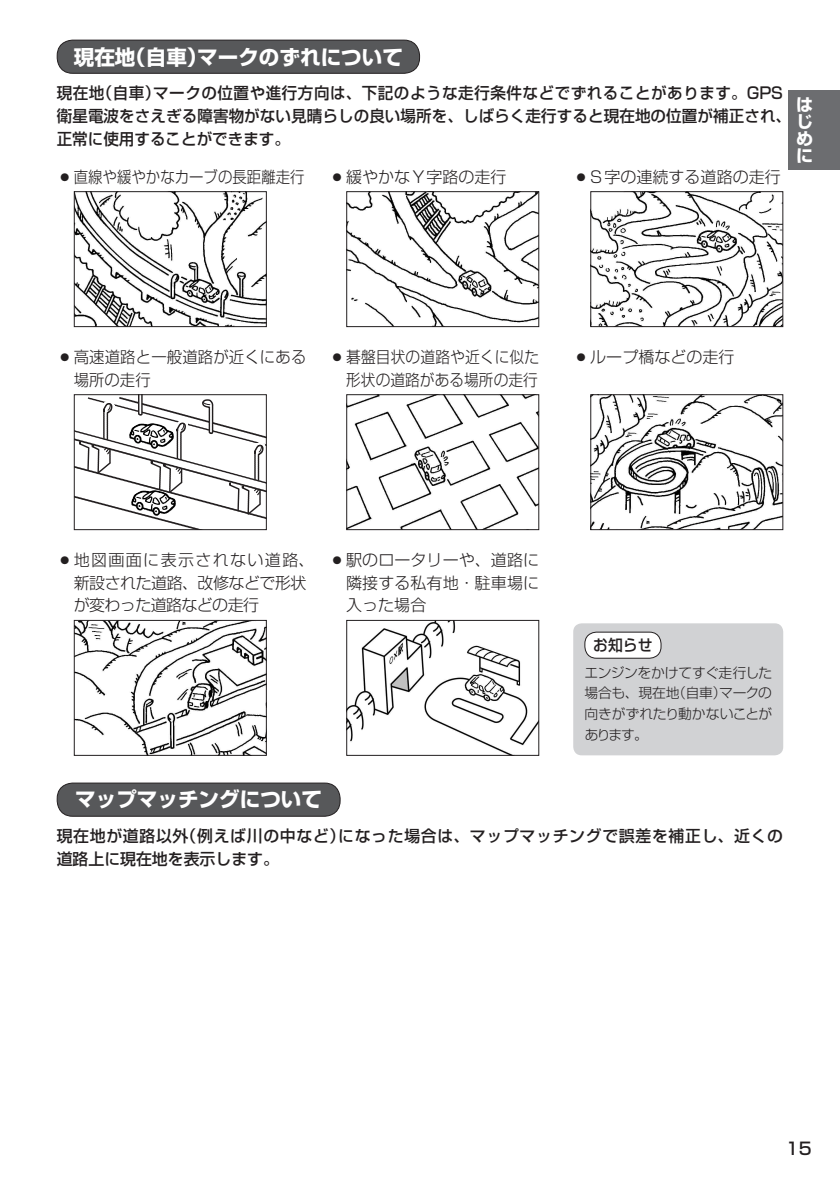
<style>
.page{position:relative;width:840px;height:1191px;background:#fff}
.page>*{position:absolute;margin:0;border:0;box-sizing:border-box;transform-origin:0 0}
.t1{font:700 20.6px "Shin Go Pro";color:#fff}
.t2{font:700 17px/17px "Shin Go Pro";color:#fff;text-align:justify}
.t3{font:500 17px "Shin Go Pro";color:#231f20}
.t4{font:500 16px/22.6px "Shin Go Pro";letter-spacing:.035em;color:#231f20}
.t5{font:300 16px/22.6px "Shin Go Pro";color:#231f20;text-align:justify}
.t6{font:500 16px/22.6px "Shin Go Pro";letter-spacing:.005em;color:#231f20}
.t7{font:300 16px/22.6px "Shin Go Pro";letter-spacing:-.035em;color:#231f20}
.t8{font:300 16px/22.6px "Shin Go Pro";color:#231f20;text-align:right;scale:.92 1}
.t9{font:300 16px/22.6px "Shin Go Pro";color:#231f20;scale:.96 1}
.t10{font:300 16px "Shin Go Pro";color:#231f20;scale:.9 1}
.t11{font:500 15.6px "Shin Go Pro";color:#231f20;scale:.95 1}
.t12{font:300 13.8px/20.6px "Shin Go Pro";letter-spacing:-.025em;color:#231f20;text-align:justify}
</style>
<div class="page">
<div style="left:788px;top:91px;width:51px;height:79px;background:#6c6d70"></div>
<div style="left:57px;top:40px;width:362px;height:33px;background:#57585a;border-radius:16px"></div>
<div style="left:57px;top:40px;width:363px;height:34px;border:1px solid #231f20;border-radius:16px"></div>
<img style="left:76px;top:193px;width:189px;height:132px">
<div style="left:74px;top:191px;width:193px;height:136px;border:1px solid #231f20"></div>
<svg style="left:76px;top:396px;width:189px;height:132px"></svg>
<div style="left:74px;top:394px;width:193px;height:136px;border:1px solid #231f20"></div>
<img style="left:76px;top:622px;width:189px;height:132px">
<div style="left:74px;top:620px;width:193px;height:136px;border:1px solid #231f20"></div>
<img style="left:348px;top:193px;width:189px;height:132px">
<div style="left:346px;top:191px;width:193px;height:136px;border:1px solid #231f20"></div>
<img style="left:348px;top:396px;width:189px;height:132px">
<div style="left:346px;top:394px;width:193px;height:136px;border:1px solid #231f20"></div>
<img style="left:348px;top:622px;width:189px;height:132px">
<div style="left:346px;top:620px;width:193px;height:136px;border:1px solid #231f20"></div>
<img style="left:592px;top:193px;width:188px;height:132px">
<div style="left:590px;top:191px;width:192px;height:136px;border:1px solid #231f20"></div>
<img style="left:592px;top:396px;width:188px;height:132px">
<div style="left:590px;top:394px;width:192px;height:136px;border:1px solid #231f20"></div>
<div style="left:57px;top:783px;width:283px;height:33px;background:#57585a;border-radius:16px"></div>
<div style="left:57px;top:782px;width:283px;height:34px;border:1px solid #231f20;border-radius:16px"></div>
<div style="left:573px;top:623px;width:209px;height:132px;background:#d1d2d4;border-radius:9px"></div>
<div style="left:584px;top:632px;width:76px;height:26px;background:#fff;border-radius:12px"></div>
<div style="left:584px;top:632px;width:77px;height:26px;border:1px solid #231f20;border-radius:12px"></div>
<p class="t1" style="left:74px;top:40px;width:330px">現在地（自車）マークのずれについて</p>
<p class="t4" style="left:57px;top:80px;width:727px">現在地（自車）マークの位置や進行方向は、下記のような走行条件などでずれることがあります。GPS</p>
<p class="t6" style="left:57px;top:103px;width:735px">衛星電波をさえぎる障害物がない見晴らしの良い場所を、しばらく走行すると現在地の位置が補正され、正常に使用することができます。</p>
<p class="t10" style="left:57px;top:163px;width:277px">○直線や緩やかなカーブの長距離走行</p>
<p class="t5" style="left:329px;top:163px;width:179px">○緩やかなY字路の走行</p>
<p class="t5" style="left:573px;top:163px;width:209px">○S字の連続する道路の走行</p>
<p class="t2" style="left:795px;top:95px;width:18px">はじめに</p>
<p class="t9" style="left:74px;top:343px;width:244px;text-indent:-17px">○高速道路と一般道路が近くにある場所の走行</p>
<p class="t8" style="left:329px;top:343px;width:230px">○碁盤目状の道路や近くに似た形状の道路がある場所の走行</p>
<p class="t5" style="left:573px;top:343px;width:163px">○ループ橋などの走行</p>
<p class="t7" style="left:74px;top:546px;width:242px;text-indent:-17px">○地図画面に表示されない道路、新設された道路、改修などで形状が変わった道路などの走行</p>
<p class="t5" style="left:346px;top:546px;width:194px;text-indent:-17px">○駅のロータリーや、道路に隣接する私有地・駐車場に入った場合</p>
<p class="t11" style="left:593px;top:632px;width:64px">お知らせ</p>
<p class="t12" style="left:584px;top:660px;width:189px">エンジンをかけてすぐ走行した場合も、現在地（自車）マークの向きがずれたり動かないことがあります。</p>
<p class="t1" style="left:75px;top:783px;width:248px">マップマッチングについて</p>
<p class="t4" style="left:57px;top:823px;width:727px">現在地が道路以外（例えば川の中など）になった場合は、マップマッチングで誤差を補正し、近くの道路上に現在地を表示します。</p>
<p class="t3" style="left:785px;top:1134px;width:27px">15</p>
</div>
